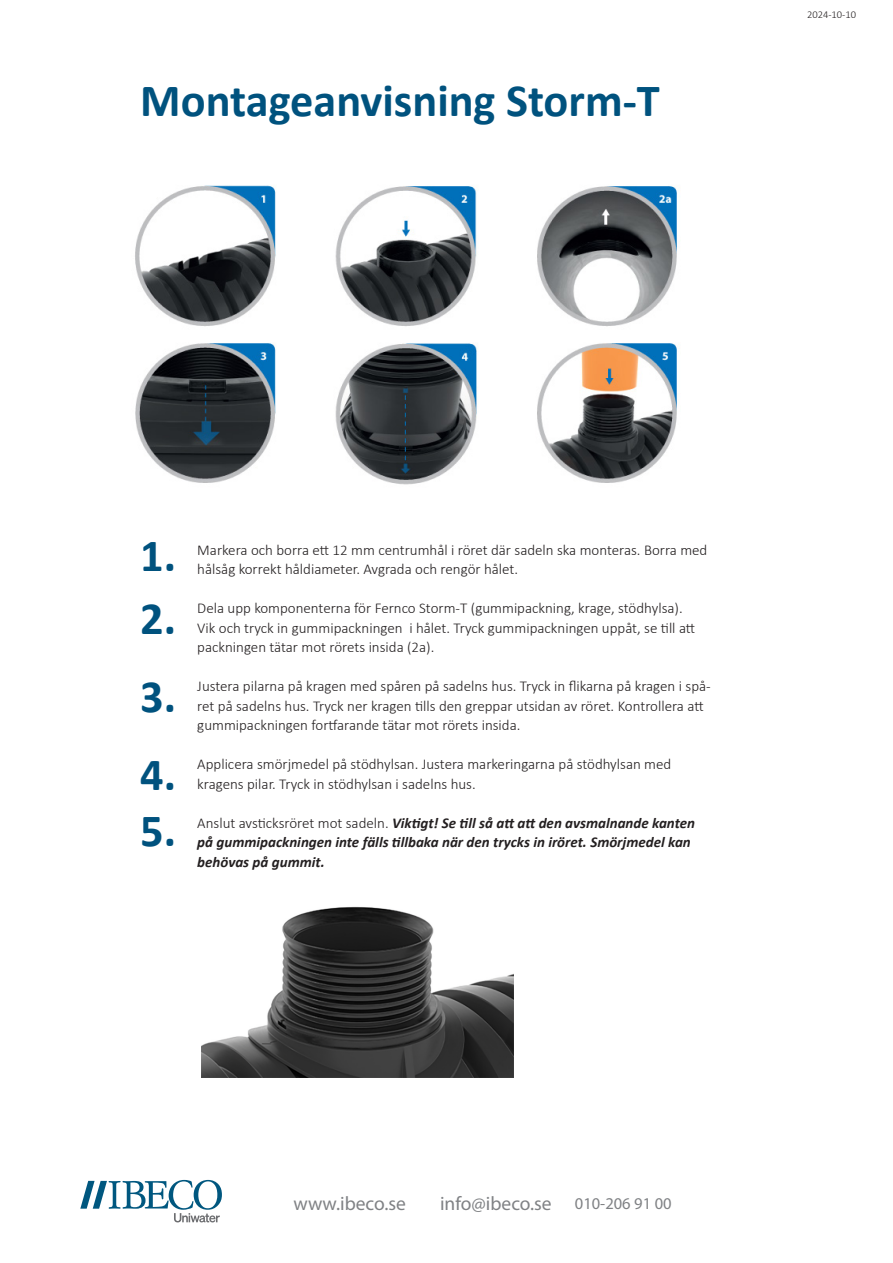
<style>
.page{position:relative;width:893px;height:1263px;background:#fff}
.page>*{position:absolute;margin:0;border:0;box-sizing:border-box;transform-origin:0 0}
.t1{font:700 46.35px/63.4px "Calibri";color:#00527e}
.t2{font:19.5px "Myriad Pro";color:#808285}
.t3{font:300 15px/19.5px "Calibri";color:#231f20}
.t4{font:italic 700 15px/19.5px "Calibri";color:#231f20}
.t5{font:300 10.5px "Calibri";color:#231f20}
.s1{font-weight:300;font-style:normal}
.s2{font-size:16.5px}
</style>
<div class="page">
<svg style="left:80px;top:1180px;width:142px;height:42px"></svg>
<img style="left:135px;top:185px;width:542px;height:300px">
<img style="left:202px;top:906px;width:312px;height:171px">
<h1 class="t1" style="left:140px;top:68px;width:521px">Montageanvisning Storm-T</h1>
<p class="t5" style="left:807px;top:8px;width:51px">2024-10-10</p>
<h1 class="t1" style="left:140px;top:523px;width:37px">1.<br>2.</h1>
<h1 class="t1" style="left:140px;top:657px;width:37px;line-height:77.8px">3.<br>4.</h1>
<h1 class="t1" style="left:140px;top:798px;width:37px">5.</h1>
<p class="t3" style="left:197px;top:540px;width:512px">Markera och borra ett 12 mm centrumhål i röret där sadeln ska monteras. Borra med hålsåg korrekt håldiameter. Avgrada och rengör hålet.</p>
<p class="t3" style="left:197px;top:598px;width:499px">Dela upp komponenterna för Fernco Storm-T (gummipackning, krage, stödhylsa).<br>Vik och tryck in gummipackningen i hålet. Tryck gummipackningen uppåt, se till att packningen tätar mot rörets insida (2a).</p>
<p class="t3" style="left:197px;top:676px;width:515px">Justera pilarna på kragen med spåren på sadelns hus. Tryck in flikarna på kragen i spå&shy;ret på sadelns hus. Tryck ner kragen tills den greppar utsidan av röret. Kontrollera att gummipackningen fortfarande tätar mot rörets insida.</p>
<p class="t3" style="left:197px;top:754px;width:476px">Applicera smörjmedel på stödhylsan. Justera markeringarna på stödhylsan med kragens pilar. Tryck in stödhylsan i sadelns hus.</p>
<p class="t4" style="left:197px;top:813px;width:499px"><span class="s1">Anslut avsticksröret mot sadeln.</span> Viktigt! Se till så att att den avsmalnande kanten på gummipackningen inte fälls tillbaka när den trycks in iröret. Smörjmedel kan behövas på gummit.</p>
<h2 class="t2" style="left:293px;top:1191px;width:114px">www.ibeco.se</h2>
<h2 class="t2" style="left:440px;top:1191px;width:233px">info@ibeco.se <span class="s2">010-206 91 00</span></h2>
</div>
